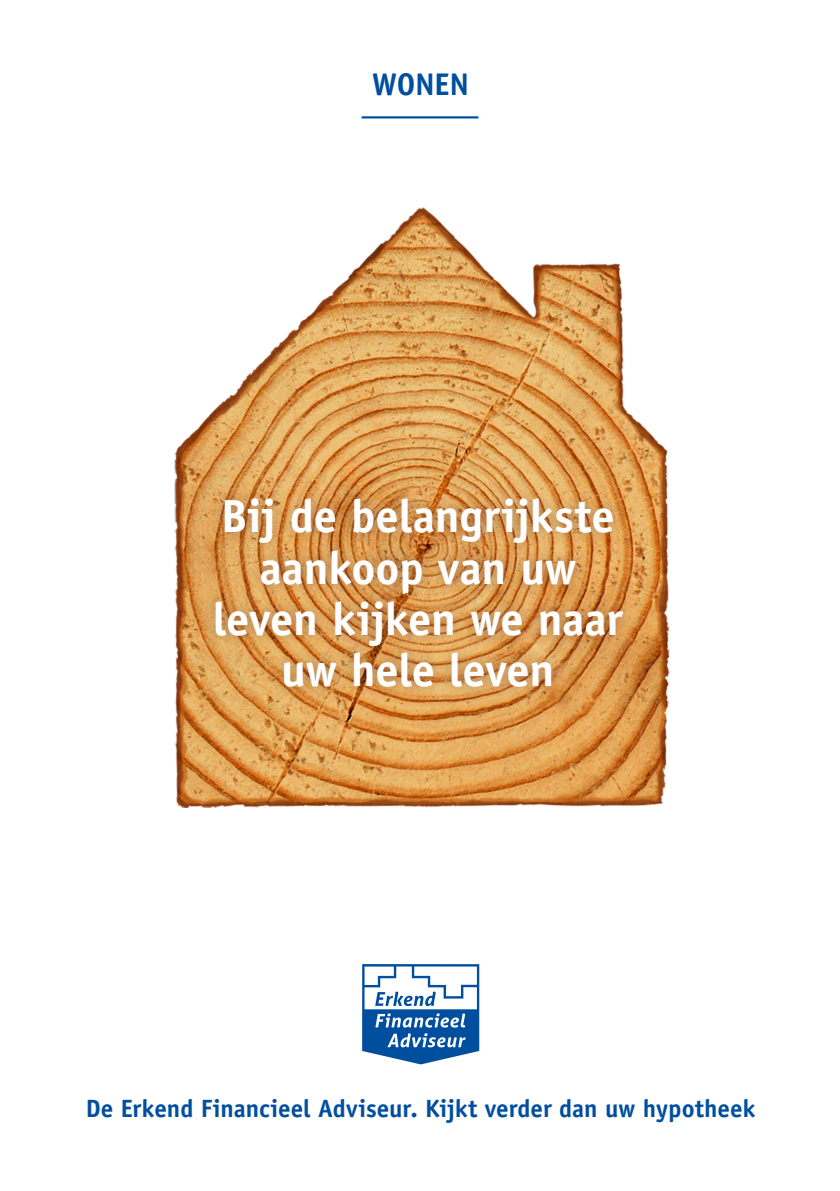
<style>
.page{position:relative;width:840px;height:1191px;background:#fff}
.page>*{position:absolute;margin:0;border:0;box-sizing:border-box;transform-origin:0 0}
.t1{font:700 46.4px/51.2px "Officina Sans Std";letter-spacing:-.005em;color:#fff;text-align:center}
.t2{font:700 31.4px "Officina Sans Std";letter-spacing:-.01em;color:#004f9f}
.t3{font:700 25px "Officina Sans Std";color:#004f9f}
</style>
<div class="page">
<img style="left:174px;top:207px;width:496px;height:601px">
<div style="left:201px;top:484px;width:435px;height:216px;background:#6a443c;opacity:.5"></div>
<svg style="left:362px;top:964px;width:117px;height:100px"></svg>
<hr style="left:361px;top:116px;width:117px;height:2px;background:#004f9f">
<p class="t2" style="left:372px;top:64px;width:98px">WONEN</p>
<p class="t1" style="left:212px;top:490px;width:411px">Bij de belangrijkste aankoop van uw leven kijken we naar uw hele leven</p>
<p class="t3" style="left:86px;top:1093px;width:670px">De Erkend Financieel Adviseur. Kijkt verder dan uw hypotheek</p>
</div>
